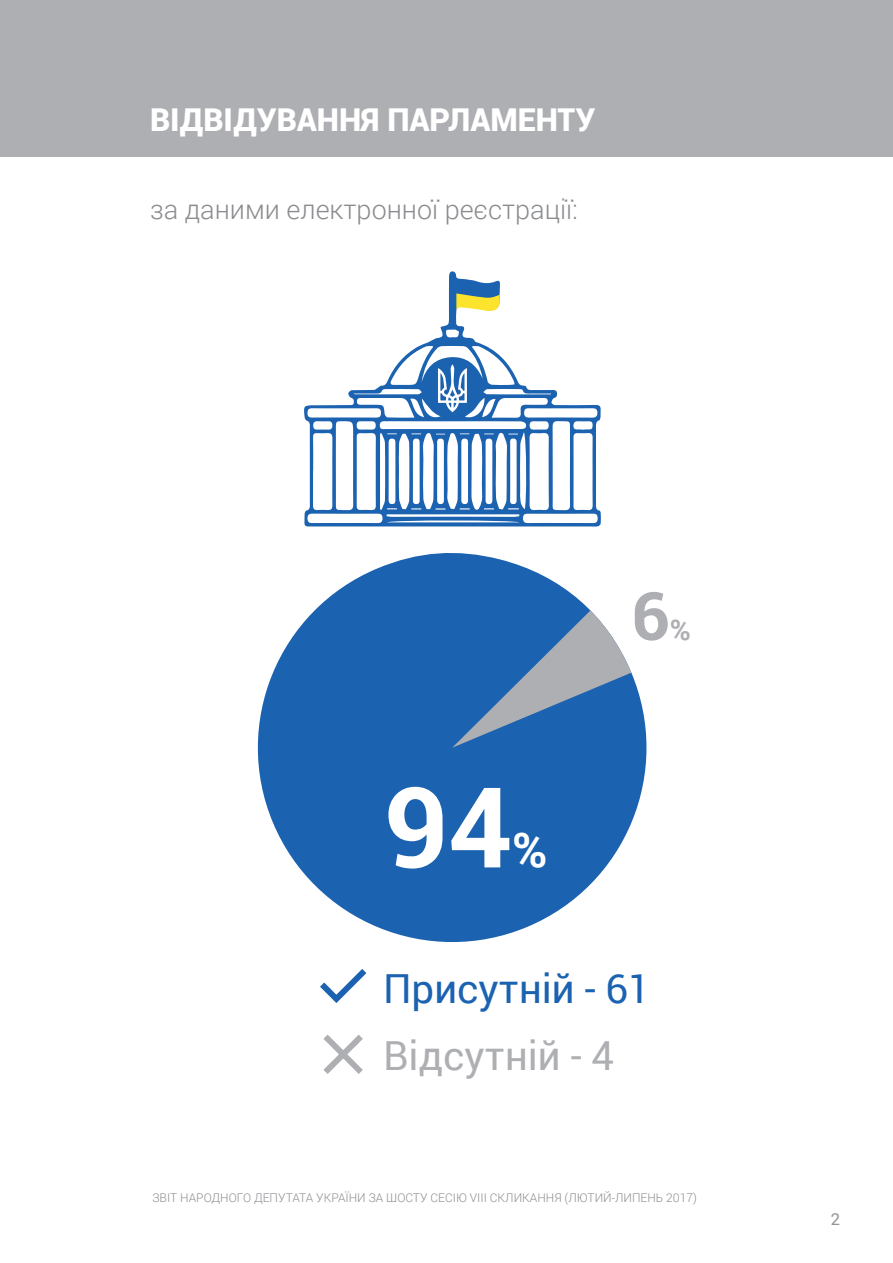
<style>
.page{position:relative;width:893px;height:1263px;background:#fff}
.page>*{position:absolute;margin:0;border:0;box-sizing:border-box;transform-origin:0 0}
.t1{font:700 111.75px "Roboto";color:#fff}
.t2{font:700 66.6px "Roboto";color:#aeafb3}
.t3{font:700 47.85px "Roboto";color:#fff}
.t4{font:40.05px "Roboto";color:#1b62b0}
.t5{font:40.05px "Roboto";color:#aeafb3}
.t6{font:900 31.5px "Roboto";color:#fff}
.t7{font:700 28.5px "Roboto";color:#aeafb3}
.t8{font:300 27px "Roboto";color:#8a8c8f}
.t9{font:16.5px "Roboto";color:#939598}
.t10{font:300 12px "Roboto";color:#8a8c8f}
</style>
<div class="page">
<svg style="left:257px;top:553px;width:390px;height:389px;fill:#1b62b0"></svg>
<div style="left:0;top:0;width:893px;height:156px;background:#aeafb3"></div>
<svg style="left:452px;top:610px;width:179px;height:138px"></svg>
<svg style="left:323px;top:1035px;width:40px;height:39px"></svg>
<svg style="left:320px;top:969px;width:46px;height:34px"></svg>
<svg style="left:304px;top:271px;width:297px;height:256px"></svg>
<svg style="left:438px;top:364px;width:29px;height:48px"></svg>
<svg style="left:456px;top:293px;width:44px;height:18px"></svg>
<h3 class="t6" style="left:150px;top:98px;width:447px">ВІДВІДУВАННЯ ПАРЛАМЕНТУ</h3>
<h3 class="t8" style="left:150px;top:191px;width:429px">за даними електронної реєстрації:</h3>
<h1 class="t1" style="left:384px;top:749px;width:130px">94</h1>
<h3 class="t3" style="left:512px;top:817px;width:37px">%</h3>
<h2 class="t2" style="left:632px;top:569px;width:40px">6</h2>
<h3 class="t7" style="left:670px;top:610px;width:23px">%</h3>
<h3 class="t4" style="left:383px;top:961px;width:269px">Присутній - 61</h3>
<h3 class="t5" style="left:383px;top:1027px;width:233px">Відсутній - 4</h3>
<p class="t10" style="left:152px;top:1189px;width:546px">ЗВІТ НАРОДНОГО ДЕПУТАТА УКРАЇНИ ЗА ШОСТУ СЕСІЮ VIII СКЛИКАННЯ (ЛЮТИЙ-ЛИПЕНЬ 2017)</p>
<h3 class="t9" style="left:831px;top:1207px;width:11px">2</h3>
</div>
